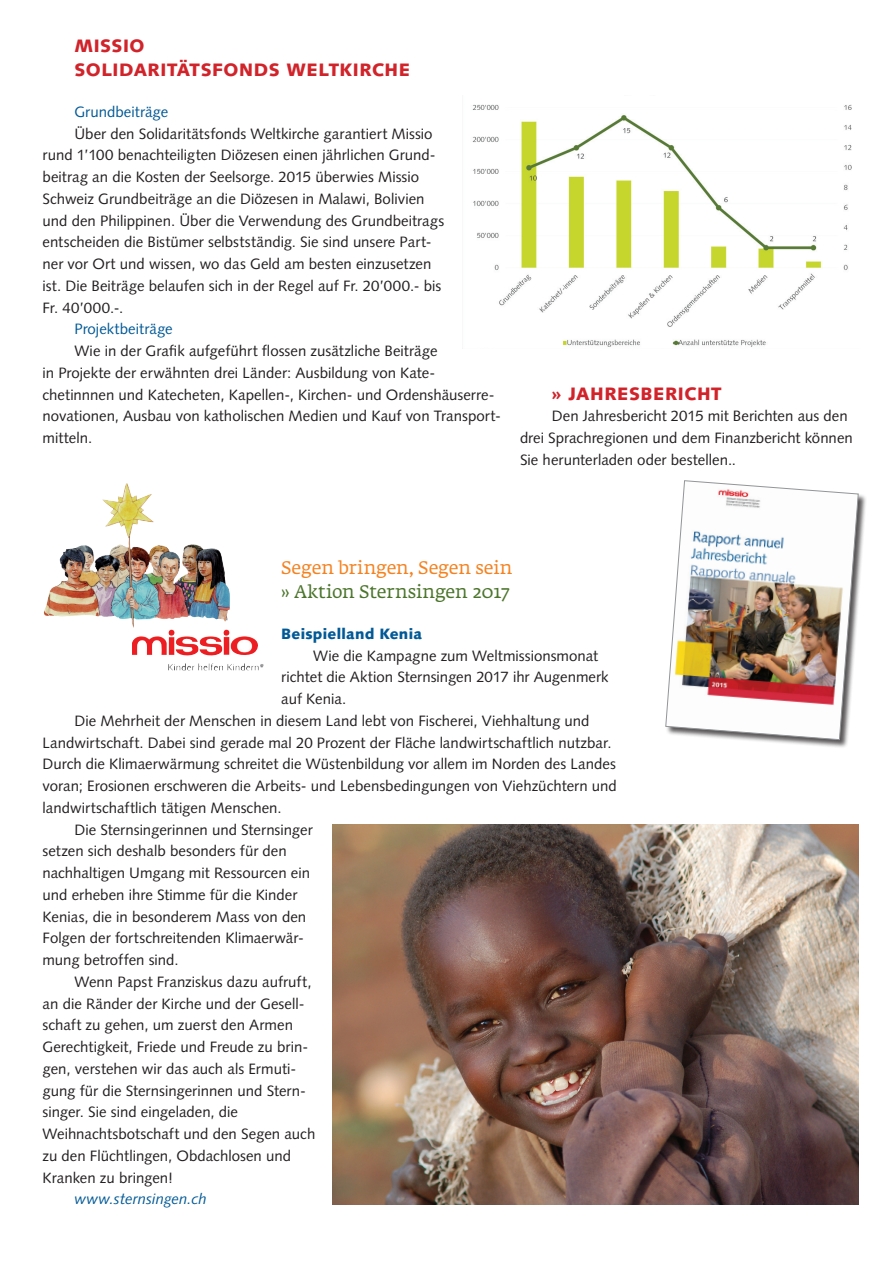
<style>
.page{position:relative;width:893px;height:1263px;background:#fff}
.page>*{position:absolute;margin:0;border:0;box-sizing:border-box;transform-origin:0 0}
.t1{font:900 18px/24px "Syntax LT Std";letter-spacing:.03em;color:#d1232a}
.t2{font:18px "Fedra Serif A Std";letter-spacing:-.005em;color:#f58220}
.t3{font:18px "Fedra Serif A Std";letter-spacing:-.015em;color:#4b752b}
.t4{font:15px/21.8px "Syntax LT Std";color:#231f20}
.t5{font:15px "Syntax LT Std";letter-spacing:.005em;color:#005996}
.t6{font:italic 15px "Syntax LT Std";letter-spacing:.005em;color:#005996}
.t7{font:900 15px "Syntax LT Std";color:#005996}
</style>
<div class="page">
<img style="left:472px;top:104px;width:380px;height:243px">
<div style="left:666px;top:481px;width:201px;height:267px;background:#231f20;opacity:.75"></div>
<img style="left:665px;top:480px;width:194px;height:260px">
<img style="left:43px;top:483px;width:185px;height:144px">
<img style="left:332px;top:824px;width:526px;height:380px">
<p class="t1" style="left:74px;top:33px;width:337px">MISSIO<br>SOLIDARITÄTSFONDS WELTKIRCHE</p>
<p class="t5" style="left:74px;top:103px;width:96px">Grundbeiträge</p>
<p class="t4" style="left:43px;top:123px;width:403px;text-indent:32px">Über den Solidaritätsfonds Weltkirche garantiert Missio rund 1’100 benachteiligten Diözesen einen jährlichen Grund&shy;beitrag an die Kosten der Seelsorge. 2015 überwies Missio Schweiz Grundbeiträge an die Diözesen in Malawi, Bolivien und den Philippinen. Über die Verwendung des Grundbeitrags entscheiden die Bistümer selbstständig. Sie sind unsere Part&shy;ner vor Ort und wissen, wo das Geld am besten einzusetzen ist. Die Beiträge belaufen sich in der Regel auf Fr. 20’000.- bis Fr. 40’000.-.</p>
<p class="t5" style="left:74px;top:320px;width:100px">Projektbeiträge</p>
<p class="t4" style="left:43px;top:340px;width:460px;text-indent:32px">Wie in der Grafik aufgeführt flossen zusätzliche Beiträge<br>in Projekte der erwähnten drei Länder: Ausbildung von Kate&shy;chetinnnen und Katecheten, Kapellen-, Kirchen- und Ordenshäuserre&shy;novationen, Ausbau von katholischen Medien und Kauf von Transport&shy;mitteln.</p>
<p class="t1" style="left:552px;top:381px;width:171px">» JAHRESBERICHT</p>
<p class="t4" style="left:520px;top:405px;width:334px;text-indent:32px">Den Jahresbericht 2015 mit Berichten aus den drei Sprachregionen und dem Finanzbericht können<br>Sie herunterladen oder bestellen..</p>
<p class="t2" style="left:281px;top:556px;width:233px">Segen bringen, Segen sein</p>
<p class="t3" style="left:281px;top:580px;width:230px">» Aktion Sternsingen 2017</p>
<p class="t7" style="left:281px;top:625px;width:142px">BEISPIELLAND KENIA</p>
<p class="t4" style="left:313px;top:645px;width:286px">Wie die Kampagne zum Weltmissionsmonat</p>
<p class="t4" style="left:281px;top:666px;width:329px">richtet die Aktion Sternsingen 2017 ihr Augenmerk</p>
<p class="t4" style="left:281px;top:688px;width:67px">auf Kenia.</p>
<p class="t4" style="left:74px;top:710px;width:517px">Die Mehrheit der Menschen in diesem Land lebt von Fischerei, Viehhaltung und</p>
<p class="t4" style="left:43px;top:732px;width:570px">Landwirtschaft. Dabei sind gerade mal 20 Prozent der Fläche landwirtschaftlich nutzbar.</p>
<p class="t4" style="left:43px;top:753px;width:575px">Durch die Klimaerwärmung schreitet die Wüstenbildung vor allem im Norden des Landes</p>
<p class="t4" style="left:43px;top:775px;width:576px">voran; Erosionen erschweren die Arbeits- und Lebensbedingungen von Viehzüchtern und</p>
<p class="t4" style="left:43px;top:797px;width:241px">landwirtschaftlich tätigen Menschen.</p>
<p class="t4" style="left:74px;top:819px;width:240px">Die Sternsingerinnen und Sternsinger</p>
<p class="t4" style="left:43px;top:840px;width:246px">setzen sich deshalb besonders für den</p>
<p class="t4" style="left:43px;top:862px;width:269px">nachhaltigen Umgang mit Ressourcen ein</p>
<p class="t4" style="left:43px;top:884px;width:256px">und erheben ihre Stimme für die Kinder</p>
<p class="t4" style="left:43px;top:906px;width:265px">Kenias, die in besonderem Mass von den</p>
<p class="t4" style="left:43px;top:927px;width:263px">Folgen der fortschreitenden Klimaerwär-</p>
<p class="t4" style="left:43px;top:949px;width:138px">mung betroffen sind.</p>
<p class="t4" style="left:74px;top:971px;width:239px">Wenn Papst Franziskus dazu aufruft,</p>
<p class="t4" style="left:43px;top:993px;width:264px">an die Ränder der Kirche und der Gesell-</p>
<p class="t4" style="left:43px;top:1014px;width:252px">schaft zu gehen, um zuerst den Armen</p>
<p class="t4" style="left:43px;top:1036px;width:267px">Gerechtigkeit, Friede und Freude zu brin-</p>
<p class="t4" style="left:43px;top:1058px;width:255px">gen, verstehen wir das auch als Ermuti-</p>
<p class="t4" style="left:43px;top:1080px;width:265px">gung für die Sternsingerinnen und Stern-</p>
<p class="t4" style="left:43px;top:1101px;width:197px">singer. Sie sind eingeladen, die</p>
<p class="t4" style="left:43px;top:1123px;width:274px">Weihnachtsbotschaft und den Segen auch</p>
<p class="t4" style="left:43px;top:1145px;width:250px">zu den Flüchtlingen, Obdachlosen und</p>
<p class="t4" style="left:43px;top:1167px;width:132px">Kranken zu bringen!</p>
<p class="t6" style="left:74px;top:1190px;width:134px">www.sternsingen.ch</p>
</div>
